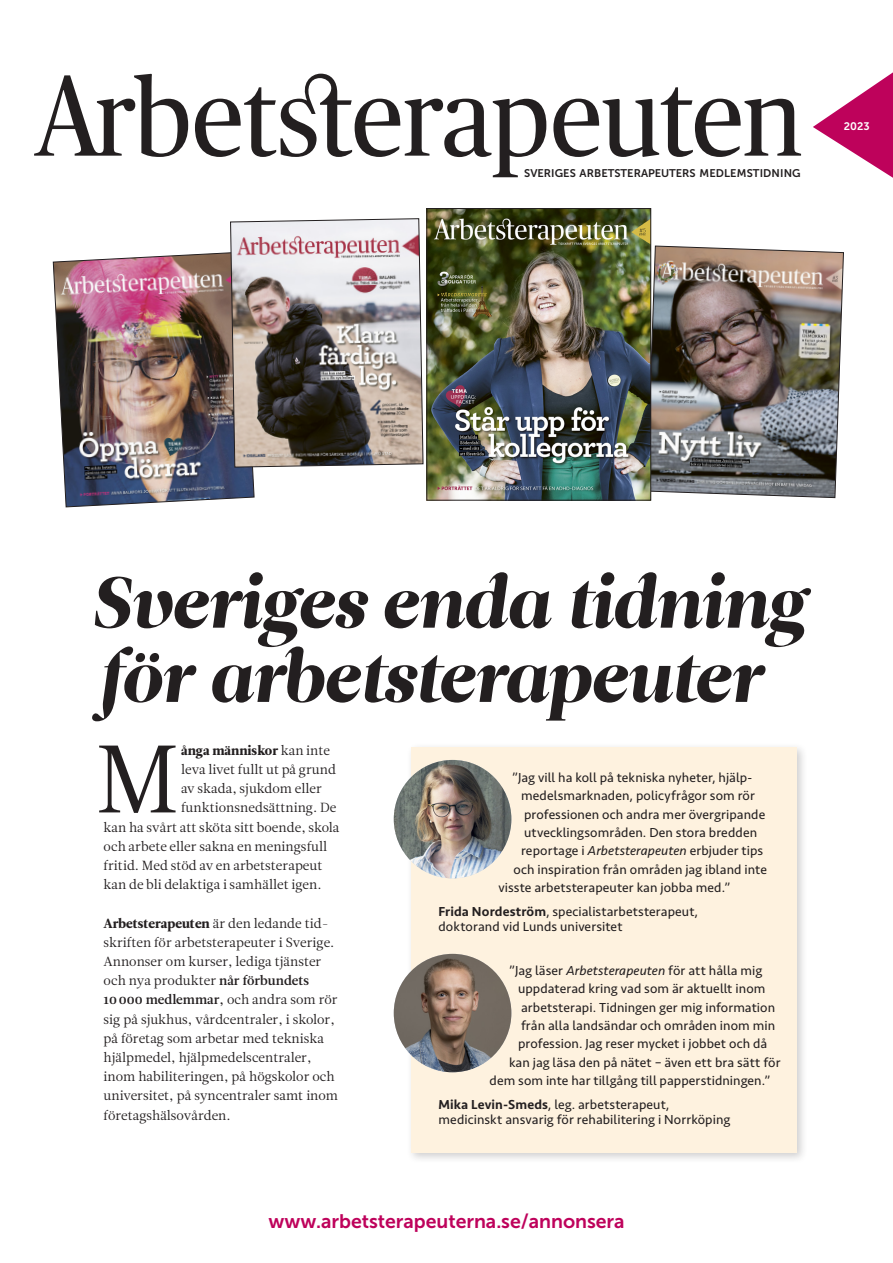
<style>
.page{position:relative;width:893px;height:1263px;background:#fff}
.page>*{position:absolute;margin:0;border:0;box-sizing:border-box;transform-origin:0 0}
.Brödtext_Leitura_med{font:95.55px "Leitura News Roman 1";color:#231f20}
.t1{font:italic 72px/74.2px "Leitura Display";color:#231f20}
.Kursiv_bolltext{font:19.5px "Museo Sans 700";color:#be025b}
.t2{font:13.5px/15.3px "Seravek Basic";letter-spacing:.005em;color:#231f20}
.Brödtext_Leitura_med-2{font:13.2px/19.2px "Leitura News Roman 1";color:#231f20}
.Brödtext_Leitura_med-3{font:13.2px "Leitura News Roman 4";letter-spacing:.005em;color:#231f20}
.Tidskrift_för{font:11.1px "Museo Sans 700";letter-spacing:.01em;color:#231f20}
.Tidskrift_för-2{font:10.95px "Museo Sans 700";color:#fff}
.s1{font-family:"Leitura News Roman 1"}
.s2{font-family:"Leitura News Roman 4"}
.s3{font-family:"Leitura News Roman 3"}
.s4{font-style:italic}
.s5{font-weight:500}
</style>
<div class="page">
<img style="left:651px;top:246px;width:193px;height:252px">
<img style="left:53px;top:252px;width:201px;height:255px">
<div style="left:406px;top:742px;width:403px;height:422px;background:#231f20;opacity:.22"></div>
<div style="left:412px;top:747px;width:385px;height:406px;background:#fef2df"></div>
<img style="left:230px;top:218px;width:193px;height:249px">
<img style="left:394px;top:954px;width:117px;height:118px;border-radius:59px">
<img style="left:394px;top:760px;width:117px;height:118px;border-radius:59px">
<img style="left:429px;top:210px;width:220px;height:288px">
<div style="left:427px;top:208px;width:224px;height:292px;border:1px solid #231f20"></div>
<svg style="left:813px;top:72px;width:80px;height:106px"></svg>
<svg style="left:34px;top:74px;width:154px;height:83px"></svg>
<svg style="left:553px;top:87px;width:248px;height:70px"></svg>
<svg style="left:195px;top:74px;width:351px;height:103px"></svg>
<p class="Tidskrift_för" style="left:524px;top:167px;width:278px">SVERIGES ARBETSTERAPEUTERS MEDLEMSTIDNING</p>
<p class="Tidskrift_för-2" style="left:844px;top:120px;width:28px">2023</p>
<p class="t1" style="left:92px;top:566px;width:715px">Sveriges enda tidning för arbetsterapeuter</p>
<p class="Brödtext_Leitura_med" style="left:95px;top:715px;width:86px">M</p>
<p class="Brödtext_Leitura_med-3" style="left:181px;top:741px;width:150px">ånga människor <span class="s1">kan inte</span></p>
<p class="Brödtext_Leitura_med-2" style="left:181px;top:760px;width:156px">leva livet fullt ut på grund</p>
<p class="Brödtext_Leitura_med-2" style="left:181px;top:779px;width:142px">av skada, sjukdom eller</p>
<p class="Brödtext_Leitura_med-2" style="left:181px;top:798px;width:157px">funktionsnedsättning. De</p>
<p class="Brödtext_Leitura_med-2" style="left:104px;top:818px;width:237px">kan ha svårt att sköta sitt boende, skola</p>
<p class="Brödtext_Leitura_med-2" style="left:104px;top:837px;width:225px">och arbete eller sakna en meningsfull</p>
<p class="Brödtext_Leitura_med-2" style="left:104px;top:856px;width:220px">fritid. Med stöd av en arbetsterapeut</p>
<p class="Brödtext_Leitura_med-2" style="left:104px;top:875px;width:219px">kan de bli delaktiga i samhället igen.</p>
<p class="Brödtext_Leitura_med-2" style="left:104px;top:914px;width:236px"><span class="s2">Arbetsterapeuten</span> är den ledande tid&shy;skriften för arbetsterapeuter i Sverige.<br>Annonser om kurser, lediga tjänster och nya produkter <span class="s3">når förbundets 10000 medlemmar,</span> och andra som rör sig på sjukhus, vårdcentraler, i skolor, på företag som arbetar med tekniska hjälpmedel, hjälpmedelscentraler, inom habiliteringen, på högskolor och universitet, på syncentraler samt inom företagshälsovården.</p>
<p class="t2" style="left:512px;top:770px;width:242px">”Jag vill ha koll på tekniska nyheter, hjälp-</p>
<p class="t2" style="left:521px;top:788px;width:235px">medelsmarknaden, policyfrågor som rör</p>
<p class="t2" style="left:524px;top:806px;width:243px">professionen och andra mer övergripande</p>
<p class="t2" style="left:524px;top:825px;width:235px">utvecklingsområden. Den stora bredden</p>
<p class="t2" style="left:521px;top:843px;width:244px">reportage i <span class="s4">Arbetsterapeuten</span> erbjuder tips</p>
<p class="t2" style="left:513px;top:861px;width:255px">och inspiration från områden jag ibland inte</p>
<p class="t2" style="left:498px;top:880px;width:233px">visste arbetsterapeuter kan jobba med.”</p>
<p class="t2" style="left:438px;top:903px;width:261px"><span class="s5">Frida Nordeström</span>, specialistarbetsterapeut, doktorand vid Lunds universitet</p>
<p class="t2" style="left:509px;top:963px;width:255px">”Jag läser <span class="s4">Arbetsterapeuten</span> för att hålla mig</p>
<p class="t2" style="left:518px;top:981px;width:249px">uppdaterad kring vad som är aktuellt inom</p>
<p class="t2" style="left:521px;top:999px;width:256px">arbetsterapi. Tidningen ger mig information</p>
<p class="t2" style="left:521px;top:1018px;width:256px">från alla landsändar och områden inom min</p>
<p class="t2" style="left:518px;top:1036px;width:251px">profession. Jag reser mycket i jobbet och då</p>
<p class="t2" style="left:509px;top:1054px;width:273px">kan jag läsa den på nätet – även ett bra sätt för</p>
<p class="t2" style="left:489px;top:1072px;width:282px">dem som inte har tillgång till papperstidningen.”</p>
<p class="t2" style="left:438px;top:1096px;width:293px"><span class="s5">Mika Levin-Smeds</span>, leg. arbetsterapeut, medicinskt ansvarig för rehabilitering i Norrköping</p>
<p class="Kursiv_bolltext" style="left:268px;top:1210px;width:358px">www.arbetsterapeuterna.se/annonsera</p>
</div>
